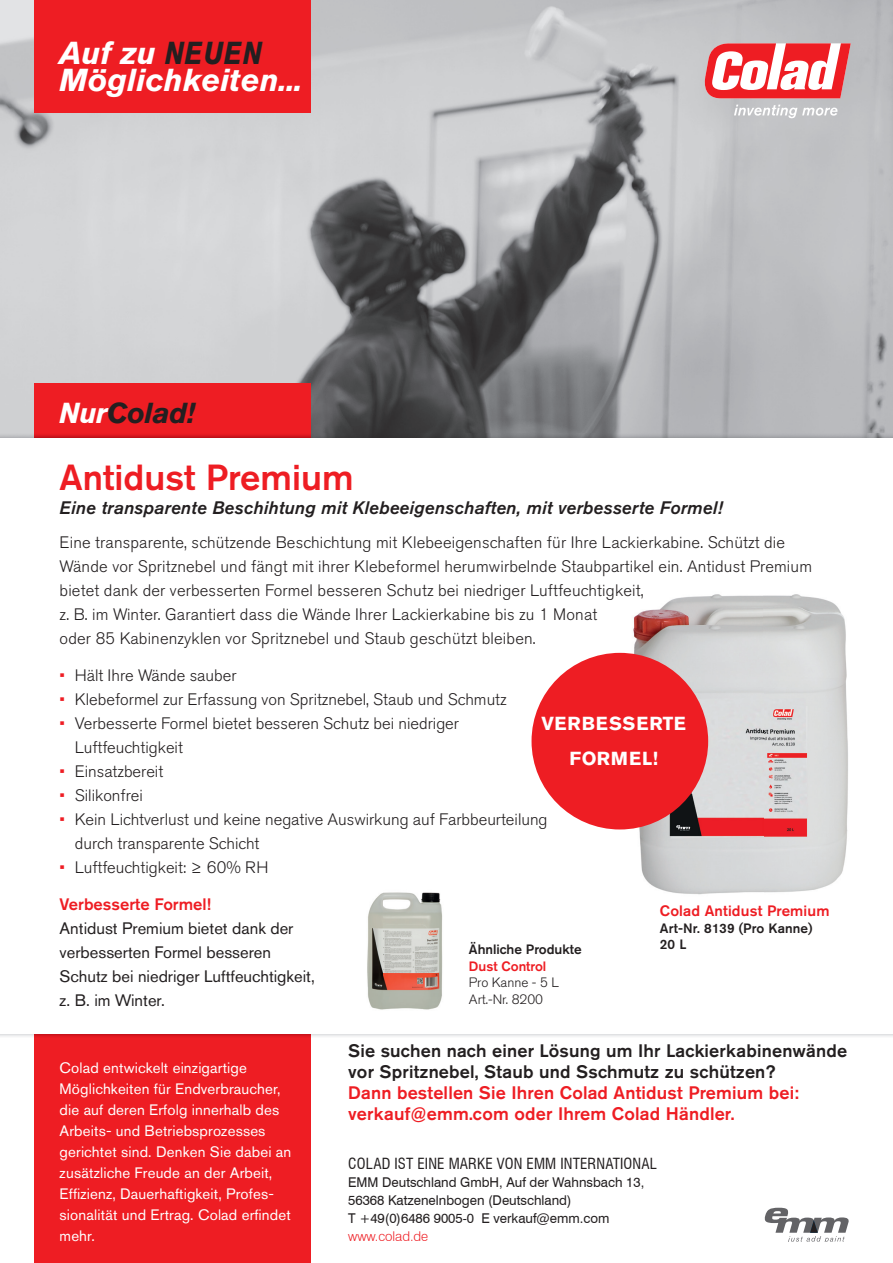
<style>
.page{position:relative;width:893px;height:1263px;background:#fff}
.page>*{position:absolute;margin:0;border:0;box-sizing:border-box;transform-origin:0 0}
.t1{font:500 36px "Akzidenz Grotesk Pro";color:#ee1d23}
.t2{font:italic 700 31.5px/27.2px "Akzidenz Grotesk Pro";color:#fff}
.t3{font:italic 700 28.65px "Akzidenz Grotesk Pro";letter-spacing:-.02em;color:#231f20}
.t4{font:700 18.75px/34.8px "Akzidenz Grotesk Pro";letter-spacing:.05em;color:#fff;text-align:center}
.t5{font:500 18px/21px "Akzidenz Grotesk Pro";letter-spacing:.01em;color:#231f20}
.t6{font:500 18px/21px "Akzidenz Grotesk Pro";letter-spacing:.01em;color:#ee1d23}
.t7{font:italic 500 18px "Akzidenz Grotesk Pro";letter-spacing:.01em;color:#231f20}
.t8{font:300 16.5px/24px "Akzidenz Grotesk Pro";letter-spacing:.01em;color:#231f20}
.t9{font:16.5px/24px "Akzidenz Grotesk Pro";color:#231f20}
.t10{font:500 16.5px "Akzidenz Grotesk Pro";color:#ee1d23}
.t11{font:300 16.5px/24px "Akzidenz Grotesk Pro";color:#ee1d23;text-align:justify}
.t12{font:15px/21px "Akzidenz Grotesk Pro";letter-spacing:.01em;color:#fff}
.t13{font:condensed 15px "Swiss 721 BT";letter-spacing:.01em;color:#231f20}
.t14{font:500 15px "Akzidenz Grotesk Pro";letter-spacing:.01em;color:#ee1d23}
.t15{font:13.5px/18px "Swiss 721 BT";color:#231f20}
.t16{font:500 13.5px/16.5px "Akzidenz Grotesk Pro";color:#231f20}
.t17{font:300 13.5px/16.5px "Akzidenz Grotesk Pro";color:#231f20}
.t18{font:300 13.5px "Swiss 721 BT";color:#ee1d23}
.t19{font:500 13.5px "Akzidenz Grotesk Pro";color:#ee1d23}
.s1{color:#231f20}
.s2{color:#fff}
</style>
<div class="page">
<img style="left:0;top:0;width:893px;height:438px">
<div style="left:34px;top:0;width:276px;height:113px;background:#ee1d23"></div>
<div style="left:34px;top:383px;width:276px;height:880px;background:#ee1d23"></div>
<img style="left:0;top:1033px;width:893px;height:5px">
<div style="left:0;top:438px;width:893px;height:595px;background:#fff"></div>
<svg style="left:700px;top:43px;width:151px;height:55px"></svg>
<svg style="left:734px;top:105px;width:103px;height:13px"></svg>
<svg style="left:765px;top:1208px;width:84px;height:34px"></svg>
<img style="left:626px;top:594px;width:222px;height:301px">
<div style="left:531px;top:653px;width:177px;height:176px;background:#ee1d23;border-radius:50%"></div>
<img style="left:367px;top:892px;width:76px;height:118px">
<h2 class="t2" style="left:60px;top:38px;width:244px">Auf zu <span class="s1">NEUEN<br></span>Möglichkeiten...</h2>
<h3 class="t3" style="left:60px;top:394px;width:137px"><span class="s2">Nur</span>Colad!</h3>
<h1 class="t1" style="left:60px;top:454px;width:295px">Antidust Premium</h1>
<p class="t7" style="left:60px;top:496px;width:665px">Eine transparente Beschihtung mit Klebeeigenschaften, mit verbesserte Formel!</p>
<p class="t8" style="left:60px;top:530px;width:754px">Eine transparente, schützende Beschichtung mit Klebeeigenschaften für Ihre Lackierkabine. Schützt die Wände vor Spritznebel und fängt mit ihrer Klebeformel herumwirbelnde Staubpartikel ein. Antidust Premium bietet dank der verbesserten Formel besseren Schutz bei niedriger Luftfeuchtigkeit,<br>z. B. im Winter. Garantiert dass die Wände Ihrer Lackierkabine bis zu 1 Monat<br>oder 85 Kabinenzyklen vor Spritznebel und Staub geschützt bleiben.</p>
<p class="t8" style="left:75px;top:663px;width:474px">Hält Ihre Wände sauber<br>Klebeformel zur Erfassung von Spritznebel, Staub und Schmutz Verbesserte Formel bietet besseren Schutz bei niedriger Luftfeuchtigkeit<br>Einsatzbereit<br>Silikonfrei<br>Kein Lichtverlust und keine negative Auswirkung auf Farbbeurteilung durch transparente Schicht<br>Luftfeuchtigkeit: ≥ 60% RH</p>
<p class="t11" style="left:60px;top:663px;width:7px">• • •</p>
<p class="t4" style="left:542px;top:705px;width:146px">VERBESSERTE<br>FORMEL!</p>
<p class="t11" style="left:60px;top:759px;width:7px">• • •</p>
<p class="t11" style="left:60px;top:855px;width:7px">•</p>
<p class="t10" style="left:60px;top:893px;width:153px">Verbesserte Formel!</p>
<p class="t9" style="left:60px;top:916px;width:257px">Antidust Premium bietet dank der verbesserten Formel besseren<br>Schutz bei niedriger Luftfeuchtigkeit, z. B. im Winter.</p>
<p class="t14" style="left:660px;top:901px;width:171px">Colad Antidust Premium</p>
<p class="t16" style="left:660px;top:920px;width:154px">Art-Nr. 8139 (Pro Kanne)<br>20 L</p>
<p class="t16" style="left:469px;top:941px;width:114px">Ähnliche Produkte</p>
<p class="t19" style="left:469px;top:957px;width:79px">Dust Control</p>
<p class="t17" style="left:469px;top:974px;width:92px">Pro Kanne - 5 L<br>Art.-Nr. 8200</p>
<p class="t12" style="left:60px;top:1057px;width:233px">Colad entwickelt einzigartige<br>Möglichkeiten für Endverbrau cher, die auf deren Erfolg innerhalb des<br>Ar beits- und Betriebsprozesses gerichtet sind. Denken Sie dabei an zusätzliche Freude an der Arbeit,<br>Effizienz, Dauerhaftigkeit, Profes&shy;sionalität und Ertrag. Colad erfindet mehr.</p>
<p class="t5" style="left:348px;top:1040px;width:501px">Sie suchen nach einer Lösung um Ihr Lackierkabinenwände vor Spritznebel, Staub und Sschmutz zu schützen?</p>
<p class="t6" style="left:348px;top:1082px;width:452px">Dann bestellen Sie Ihren Colad Antidust Premium bei: verkauf@emm.com oder Ihrem Colad Händler.</p>
<p class="t13" style="left:348px;top:1154px;width:310px">COLAD IST EINE MARKE VON EMM INTERNATIONAL</p>
<p class="t15" style="left:348px;top:1173px;width:298px">EMM Deutschland GmbH, Auf der Wahnsbach 13,<br>56368 Katzenelnbogen (Deutschland)<br>T +49(0)6486 9005-0 E verkauf@emm.com</p>
<p class="t18" style="left:348px;top:1228px;width:82px">www.colad.de</p>
</div>
